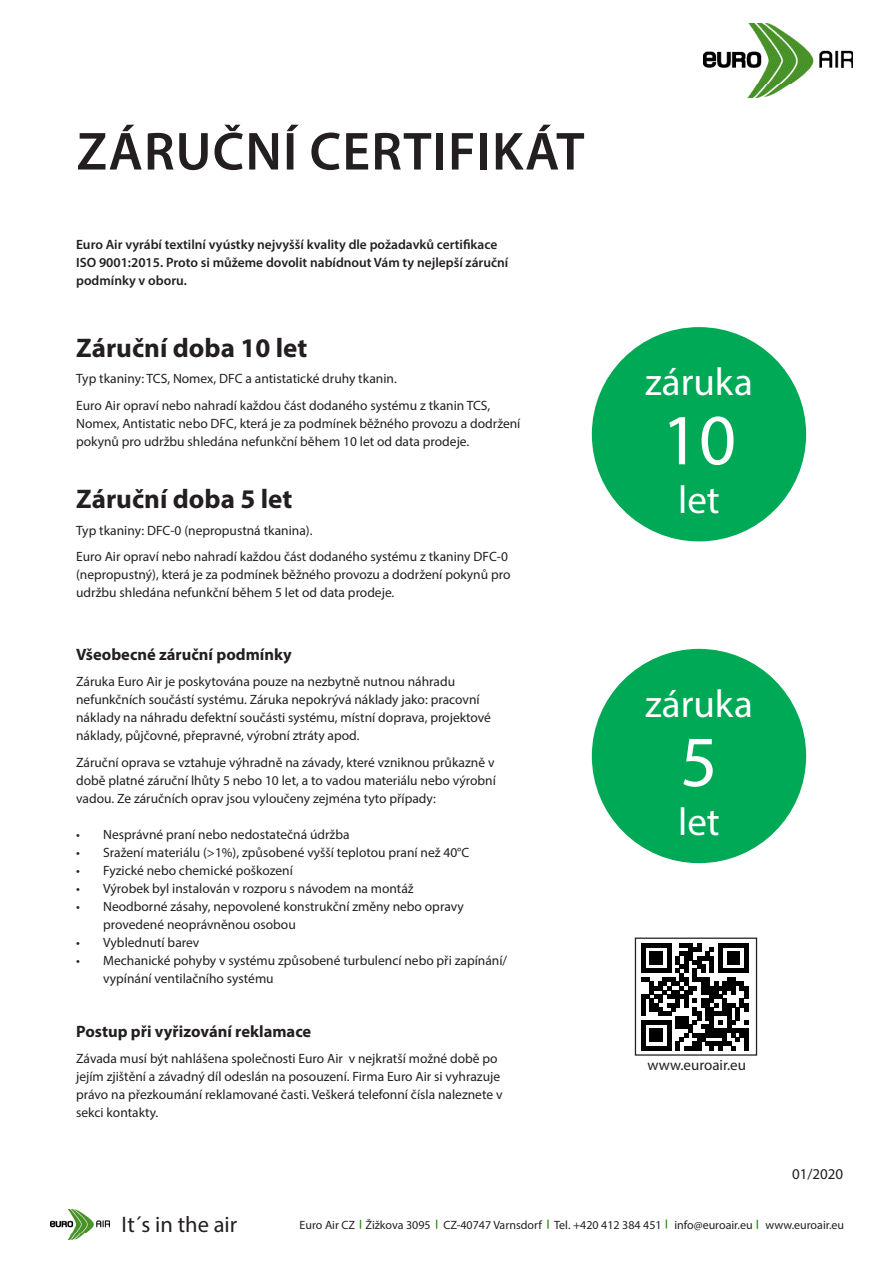
<style>
.page{position:relative;width:893px;height:1263px;background:#fff}
.page>*{position:absolute;margin:0;border:0;box-sizing:border-box;transform-origin:0 0}
.t1{font:72.45px "Myriad Pro";color:#fff}
.t2{font:600 54px "Myriad Pro";letter-spacing:.02em;color:#231f20}
.t3{font:39px "Myriad Pro";color:#fff}
.t4{font:700 27px "Myriad Pro";color:#231f20}
.t5{font:22.5px "Myriad Pro";color:#231f20}
.t6{font:700 16.5px "Myriad Pro";color:#231f20}
.t7{font:15px "Myriad Pro";color:#231f20}
.t8{font:13.5px/18px "Myriad Pro";color:#231f20}
.t9{font:600 13.5px/18px "Myriad Pro";color:#231f20}
.t10{font:12px "Myriad Pro";color:#231f20}
</style>
<div class="page">
<svg style="left:641px;top:943px;width:107px;height:107px"></svg>
<div style="left:635px;top:937px;width:122px;height:119px;border:1px solid #231f20"></div>
<img style="left:704px;top:23px;width:149px;height:75px">
<img style="left:50px;top:1210px;width:59px;height:29px">
<div style="left:592px;top:327px;width:214px;height:214px;background:#00a955;border-radius:50%"></div>
<div style="left:592px;top:649px;width:214px;height:214px;background:#00a955;border-radius:50%"></div>
<svg style="left:547px;top:1220px;width:2px;height:9px"></svg>
<p class="t2" style="left:77px;top:117px;width:509px">ZÁRUČNÍ CERTIFIKÁT</p>
<p class="t9" style="left:76px;top:235px;width:434px">Euro Air vyrábí textilní vyústky nejvyšší kvality dle požadavků certifikace<br>ISO 9001:2015. Proto si můžeme dovolit nabídnout Vám ty nejlepší záruční podmínky v oboru.</p>
<p class="t4" style="left:76px;top:330px;width:233px">Záruční doba 10 let</p>
<p class="t8" style="left:76px;top:369px;width:322px">Typ tkaniny: TCS, Nomex, DFC a antistatické druhy tkanin.</p>
<p class="t8" style="left:76px;top:396px;width:446px">Euro Air opraví nebo nahradí každou část dodaného systému z tkanin TCS,<br>Nomex, Antistatic nebo DFC, která je za podmínek běžného provozu a dodržení pokynů pro udržbu shledána nefunkční během 10 let od data prodeje.</p>
<p class="t4" style="left:76px;top:481px;width:218px">Záruční doba 5 let</p>
<p class="t8" style="left:76px;top:521px;width:238px">Typ tkaniny: DFC-0 (nepropustná tkanina).</p>
<p class="t8" style="left:76px;top:547px;width:436px">Euro Air opraví nebo nahradí každou část dodaného systému z tkaniny DFC-0 (nepropustný), která je za podmínek běžného provozu a dodržení pokynů pro udržbu shledána nefunkční během 5 let od data prodeje.</p>
<p class="t6" style="left:76px;top:643px;width:217px">Všeobecné záruční podmínky</p>
<p class="t8" style="left:76px;top:672px;width:416px">Záruka Euro Air je poskytována pouze na nezbytně nutnou náhradu nefunkčních součástí systému. Záruka nepokrývá náklady jako: pracovní náklady na náhradu defektní součásti systému, místní doprava, projektové náklady, půjčovné, přepravné, výrobní ztráty apod.</p>
<p class="t8" style="left:76px;top:753px;width:421px;text-align:justify">Záruční oprava se vztahuje výhradně na závady, které vzniknou průkazně v době platné záruční lhůty 5 nebo 10 let, a to vadou materiálu nebo výrobní vadou. Ze záručních oprav jsou vyloučeny zejména tyto případy:</p>
<p class="t8" style="left:76px;top:825px;width:275px">• Nesprávné praní nebo nedostatečná údržba</p>
<p class="t8" style="left:76px;top:843px;width:395px">• Sražení materiálu (&gt;1%), způsobené vyšší teplotou praní než 40°C</p>
<p class="t8" style="left:76px;top:861px;width:218px">• Fyzické nebo chemické poškození</p>
<p class="t8" style="left:76px;top:879px;width:339px">• Výrobek byl instalován v rozporu s návodem na montáž</p>
<p class="t8" style="left:103px;top:897px;width:362px;text-indent:-27px">• Neodborné zásahy, nepovolené konstrukční změny nebo opravy provedené neoprávněnou osobou</p>
<p class="t8" style="left:76px;top:933px;width:125px">• Vyblednutí barev</p>
<p class="t8" style="left:103px;top:951px;width:406px;text-indent:-27px">• Mechanické pohyby v systému způsobené turbulencí nebo při zapínání/ vypínání ventilačního systému</p>
<p class="t6" style="left:76px;top:1020px;width:237px">Postup při vyřizování reklamace</p>
<p class="t8" style="left:76px;top:1049px;width:428px">Závada musí být nahlášena společnosti Euro Air v nejkratší možné době po jejím zjištění a závadný díl odeslán na posouzení. Firma Euro Air si vyhrazuje právo na přezkoumání reklamované časti. Veškerá telefonní čísla naleznete v sekci kontakty.</p>
<p class="t3" style="left:645px;top:358px;width:109px">záruka</p>
<p class="t1" style="left:662px;top:395px;width:76px">10</p>
<p class="t3" style="left:678px;top:476px;width:43px">let</p>
<p class="t3" style="left:645px;top:680px;width:109px">záruka</p>
<p class="t1" style="left:680px;top:717px;width:39px">5</p>
<p class="t3" style="left:678px;top:798px;width:43px">let</p>
<p class="t7" style="left:648px;top:1056px;width:100px">www.euroair.eu</p>
<p class="t7" style="left:792px;top:1165px;width:53px">01/2020</p>
<p class="t5" style="left:122px;top:1210px;width:117px">It´s in the air</p>
<p class="t10" style="left:300px;top:1217px;width:546px">Euro Air CZ Žižkova 3095 CZ-40747 Varnsdorf Tel. +420 412 384 451 info@euroair.eu www.euroair.eu</p>
</div>
